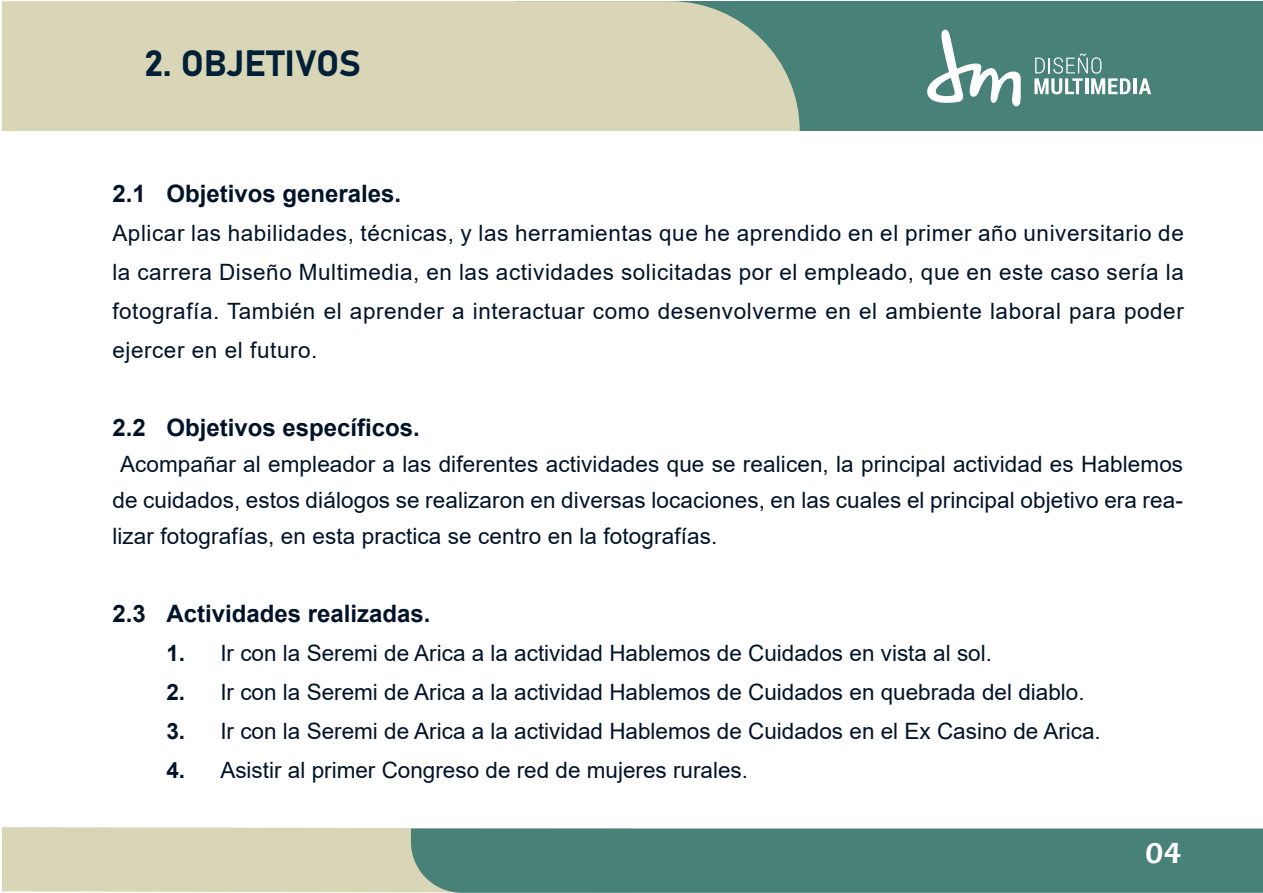
<style>
.page{position:relative;width:1263px;height:893px;background:#fff}
.page>*{position:absolute;margin:0;border:0;box-sizing:border-box;transform-origin:0 0}
.t1{font:36px "Bahnschrift";letter-spacing:-.005em;color:#002038}
.t2{font:600 30px "Eras ITC";color:#fff}
.t3{font:700 24px "Arial";color:#001328}
.t4{font:22.5px/39px "Arial";color:#001328;text-align:justify}
.s1{font-weight:700}
</style>
<div class="page">
<div style="left:516px;top:1px;width:747px;height:130px;background:#488178"></div>
<svg style="left:927px;top:30px;width:94px;height:77px"></svg>
<svg style="left:1034px;top:53px;width:96px;height:41px"></svg>
<hr style="left:1133px;top:78px;width:3px;height:16px;background:#fff">
<svg style="left:1139px;top:78px;width:12px;height:16px"></svg>
<div style="left:2px;top:1px;width:798px;height:130px;background:#d9d6b8"></div>
<div style="left:2px;top:827px;width:409px;height:66px;background:#d9d6b8"></div>
<div style="left:411px;top:828px;width:852px;height:65px;background:#488178"></div>
<h1 class="t1" style="left:144px;top:36px;width:218px">2. OBJETIVOS</h1>
<p class="t3" style="left:112px;top:177px;width:290px">2.1 Objetivos generales.</p>
<p class="t4" style="left:112px;top:213px;width:1073px">Aplicar las habilidades, técnicas, y las herramientas que he aprendido en el primer año universitario de la carrera Diseño Multimedia, en las actividades solicitadas por el empleado, que en este caso sería la fotografía. También el aprender a interactuar como desenvolverme en el ambiente laboral para poder ejercer en el futuro.</p>
<p class="t3" style="left:112px;top:411px;width:309px">2.2 Objetivos específicos.</p>
<p class="t4" style="left:112px;top:446px;width:1072px;line-height:36px;text-indent:8px">Acompañar al empleador a las diferentes actividades que se realicen, la principal actividad es Hablemos de cuidados, estos diálogos se realizaron en diversas locaciones, en las cuales el principal objetivo era rea&shy;lizar fotografías, en esta practica se centro en la fotografías.</p>
<p class="t3" style="left:112px;top:597px;width:320px">2.3 Actividades realizadas.</p>
<p class="t4" style="left:166px;top:633px;width:827px"><span class="s1">1.</span> Ir con la Seremi de Arica a la actividad Hablemos de Cuidados en vista al sol.</p>
<p class="t4" style="left:166px;top:672px;width:920px"><span class="s1">2.</span> Ir con la Seremi de Arica a la actividad Hablemos de Cuidados en quebrada del diablo.</p>
<p class="t4" style="left:166px;top:711px;width:936px"><span class="s1">3.</span> Ir con la Seremi de Arica a la actividad Hablemos de Cuidados en el Ex Casino de Arica.</p>
<p class="t4" style="left:166px;top:750px;width:583px"><span class="s1">4.</span> Asistir al primer Congreso de red de mujeres rurales.</p>
<h2 class="t2" style="left:1145px;top:836px;width:38px">04</h2>
</div>
